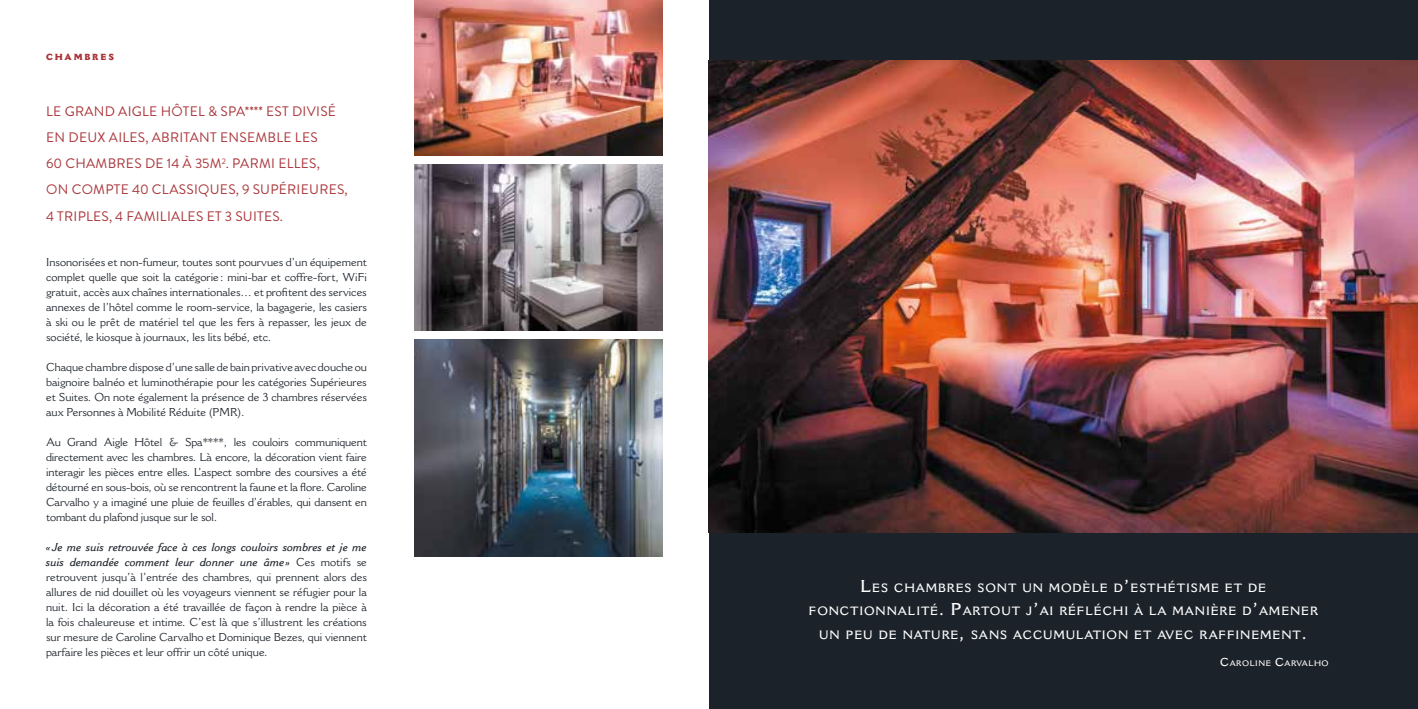
<style>
.page{position:relative;width:1418px;height:709px;background:#fff}
.page>*{position:absolute;margin:0;border:0;box-sizing:border-box;transform-origin:0 0}
.t1{font:13.75px/26.2px "Brandon Grotesque";letter-spacing:.02em;color:#a93439}
.t2{font:600 11.88px/23.2px "Cantoria MT Std";letter-spacing:.07em;color:#fff;text-align:center}
.t3{font:11.25px/15px "Cantoria MT Std";color:#1c2229;text-align:justify}
.t4{font:800 8.75px "Cantoria MT Std";letter-spacing:.2em;color:#a93439}
.t5{font:600 7.88px "Cantoria MT Std";letter-spacing:.07em;color:#fff}
.s1{font-weight:600;font-style:italic}
.s2{font-size:17px}
.s3{font-size:11.25px}
</style>
<div class="page">
<img style="left:415px;top:165px;width:248px;height:165px">
<div style="left:709px;top:0;width:708px;height:709px;background:#1c2229"></div>
<img style="left:709px;top:60px;width:708px;height:473px">
<img style="left:415px;top:0;width:248px;height:155px">
<img style="left:415px;top:340px;width:248px;height:216px">
<p class="t4" style="left:46px;top:51px;width:70px">CHAMBRES</p>
<p class="t1" style="left:46px;top:98px;width:303px">LE GRAND AIGLE HÔTEL &amp; SPA**** EST DIVISÉ EN DEUX AILES, ABRITANT ENSEMBLE LES<br>60 CHAMBRES DE 14 À 35M<sup>2</sup>. PARMI ELLES,<br>ON COMPTE 40 CLASSIQUES, 9 SUPÉRIEURES, 4 TRIPLES, 4 FAMILIALES ET 3 SUITES.</p>
<p class="t3" style="left:46px;top:254px;width:322px">Insonorisées et non-fumeur, toutes sont pourvues d’un équipement complet quelle que soit la catégorie: mini-bar et coffre-fort, WiFi gratuit, accès aux chaînes internationales… et profitent des services annexes de l’hôtel comme le room-service, la bagagerie, les casiers à ski ou le prêt de matériel tel que les fers à repasser, les jeux de société, le kiosque à journaux, les lits bébé, etc.</p>
<p class="t3" style="left:46px;top:359px;width:322px">Chaque chambre dispose d’une salle de bain privative avec douche ou baignoire balnéo et luminothérapie pour les catégories Supérieures et Suites. On note également la présence de 3 chambres réservées aux Personnes à Mobilité Réduite (PMR).</p>
<p class="t3" style="left:46px;top:434px;width:322px">Au Grand Aigle Hôtel &amp; Spa****, les couloirs communiquent directement avec les chambres. Là encore, la décoration vient faire interagir les pièces entre elles. L’aspect sombre des coursives a été détourné en sous-bois, où se rencontrent la faune et la flore. Caroline Carvalho y a imaginé une pluie de feuilles d’érables, qui dansent en tombant du plafond jusque sur le sol.</p>
<p class="t3" style="left:46px;top:539px;width:322px"><span class="s1">«Je me suis retrouvée face à ces longs couloirs sombres et je me suis demandée comment leur donner une âme »</span> Ces motifs se retrouvent jusqu’à l’entrée des chambres, qui prennent alors des allures de nid douillet où les voyageurs viennent se réfugier pour la nuit. Ici la décoration a été travaillée de façon à rendre la pièce à la fois chaleureuse et intime. C’est là que s’illustrent les créations sur mesure de Caroline Carvalho et Dominique Bezes, qui viennent parfaire les pièces et leur offrir un côté unique.</p>
<p class="t2" style="left:808px;top:576px;width:510px"><span class="s2">L</span>ES CHAMBRES SONT UN MODÈLE D<span class="s2">’</span>ESTHÉTISME ET DE<br>FONCTIONNALITÉ<span class="s2">. P</span>ARTOUT J<span class="s2">’</span>AI RÉFLÉCHI À LA MANIÈRE D<span class="s2">’</span>AMENER<br>UN PEU DE NATURE<span class="s2">,</span> SANS ACCUMULATION ET AVEC RAFFINEMENT<span class="s2">.</span></p>
<p class="t5" style="left:1220px;top:658px;width:110px"><span class="s3">C</span>AROLINE <span class="s3">C</span>ARVALHO</p>
</div>
